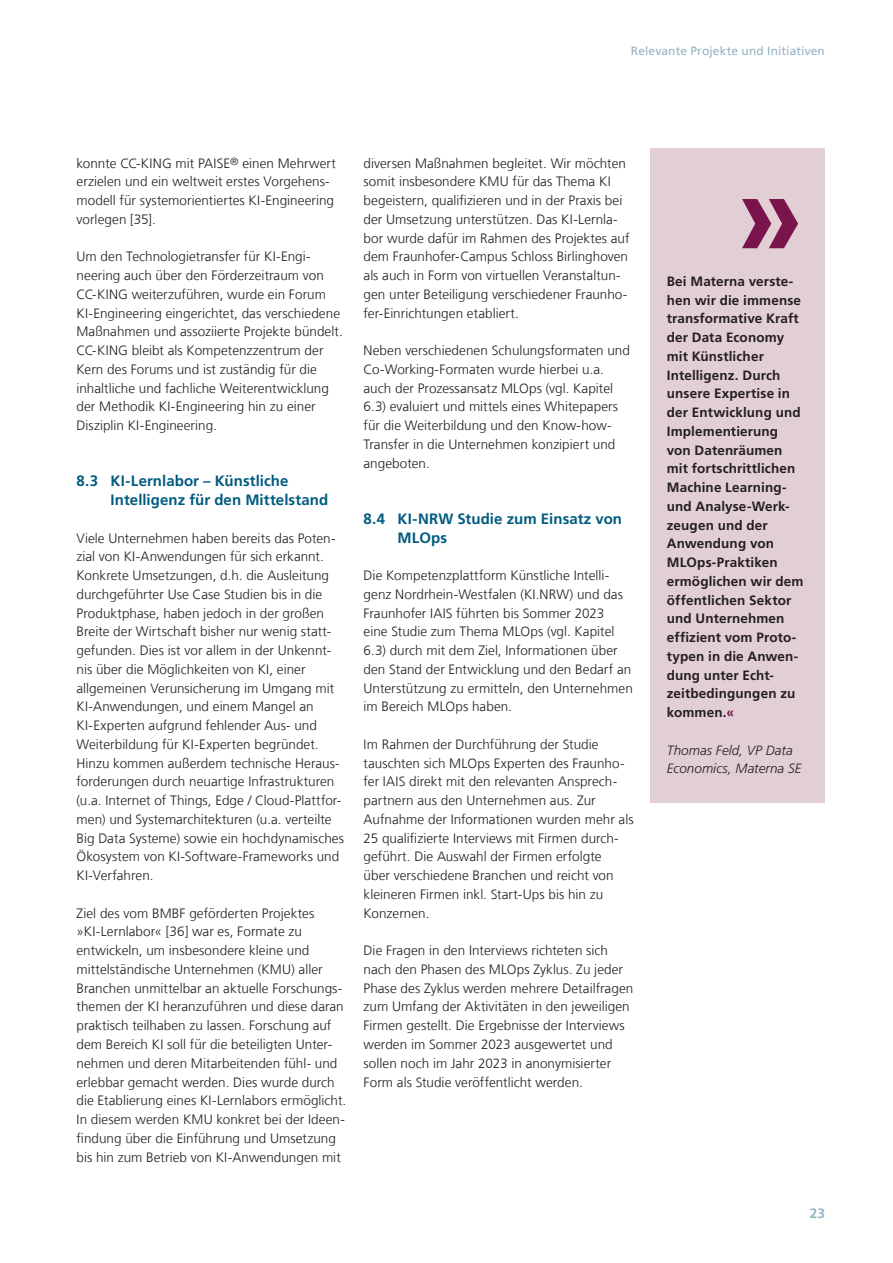
<style>
.page{position:relative;width:893px;height:1263px;background:#fff}
.page>*{position:absolute;margin:0;border:0;box-sizing:border-box;transform-origin:0 0}
.t1{font:700 120px "Frutiger LT Com";color:#7b134d}
.t2{font:700 15px/18.8px "Frutiger LT Com";letter-spacing:.005em;color:#005b7f}
.t3{font:300 13.5px/18.8px "Frutiger LT Com";letter-spacing:.005em;color:#231f20}
.t4{font:700 13.5px/18.8px "Frutiger LT Std";letter-spacing:.01em;color:#231f20}
.t5{font:italic 300 13.5px/18.8px "Frutiger LT Std";color:#231f20}
.t6{font:700 13.5px "Frutiger LT Com";color:#93b3c3}
.t7{font:12px "Frutiger LT Com";letter-spacing:.01em;color:#93b3c3}
.s1{font-family:"Frutiger LT Std"}
.s2{color:#7b134d}
</style>
<div class="page">
<div style="left:651px;top:149px;width:174px;height:654px;background:#e2cfd5"></div>
<p class="t7" style="left:631px;top:44px;width:195px">Relevante Projekte und Initiativen</p>
<p class="t3" style="left:77px;top:154px;width:261px">konnte CC-KING mit PAISE<sup>®</sup> einen Mehrwert erzielen und ein weltweit erstes Vorgehens&shy;modell für systemorientiertes KI-Engineering vorlegen [35].</p>
<p class="t3" style="left:77px;top:247px;width:268px">Um den Technologietransfer für KI-Engi&shy;neering auch über den Förderzeitraum von CC-KING weiterzuführen, wurde ein Forum KI-Engineering eingerichtet, das verschiedene Maßnahmen und assoziierte Projekte bündelt.<br>CC-KING bleibt als Kompetenzzentrum der Kern des Forums und ist zuständig für die inhaltliche und fachliche Weiterentwicklung der Methodik KI-Engineering hin zu einer Disziplin KI-Engineering.</p>
<p class="t2" style="left:111px;top:472px;width:219px;text-indent:-34px">8.3 KI-Lernlabor – Künstliche<br>Intelligenz für den Mittelstand</p>
<p class="t3" style="left:77px;top:529px;width:269px">Viele Unternehmen haben bereits das Poten&shy;zial von KI-Anwendungen für sich erkannt.<br>Konkrete Umsetzungen, d.h. die Ausleitung durchgeführter Use Case Studien bis in die Produktphase, haben jedoch in der großen Breite der Wirtschaft bisher nur wenig statt&shy;gefunden. Dies ist vor allem in der Unkennt&shy;nis über die Möglichkeiten von KI, einer allgemeinen Verunsicherung im Umgang mit KI-Anwendungen, und einem Mangel an KI-Experten aufgrund fehlender Aus- und Weiterbildung für KI-Experten begründet.<br>Hinzu kommen außerdem technische Heraus&shy;forderungen durch neuartige Infrastrukturen (u.a. Internet of Things, Edge / Cloud-Plattfor&shy;men) und Systemarchitekturen (u.a. verteilte Big Data Systeme) sowie ein hochdynamisches Ökosystem von KI-Software-Frameworks und KI-Verfahren.</p>
<p class="t3" style="left:77px;top:904px;width:271px">Ziel des vom BMBF geförderten Projektes <span class="s1">»</span>KI-Lernlabor<span class="s1">«</span> [36] war es, Formate zu entwickeln, um insbesondere kleine und mittelständische Unternehmen (KMU) aller Branchen unmittelbar an aktuelle Forschungs&shy;themen der KI heranzuführen und diese daran praktisch teilhaben zu lassen. Forschung auf dem Bereich KI soll für die beteiligten Unter&shy;nehmen und deren Mitarbeitenden fühl- und erlebbar gemacht werden. Dies wurde durch die Etablierung eines KI-Lernlabors ermöglicht.<br>In diesem werden KMU konkret bei der Ideen&shy;findung über die Einführung und Umsetzung bis hin zum Betrieb von KI-Anwendungen mit</p>
<p class="t3" style="left:364px;top:154px;width:268px">diversen Maßnahmen begleitet. Wir möchten somit insbesondere KMU für das Thema KI begeistern, qualifizieren und in der Praxis bei der Umsetzung unterstützen. Das KI-Lernla&shy;bor wurde dafür im Rahmen des Projektes auf dem Fraunhofer-Campus Schloss Birlinghoven als auch in Form von virtuellen Veranstaltun&shy;gen unter Beteiligung verschiedener Fraunho&shy;fer-Einrichtungen etabliert.</p>
<p class="t3" style="left:364px;top:341px;width:268px">Neben verschiedenen Schulungsformaten und Co-Working-Formaten wurde hierbei u.a. auch der Prozessansatz MLOps (vgl. Kapitel 6.3) evaluiert und mittels eines Whitepapers für die Weiterbildung und den Know-how-Transfer in die Unternehmen konzipiert und angeboten.</p>
<p class="t2" style="left:398px;top:509px;width:226px;text-indent:-34px">8.4 KI-NRW Studie zum Einsatz von<br>MLOps</p>
<p class="t3" style="left:364px;top:566px;width:271px">Die Kompetenzplattform Künstliche Intelli&shy;genz Nordrhein-Westfalen (KI.NRW) und das Fraunhofer IAIS führten bis Sommer 2023<br>eine Studie zum Thema MLOps (vgl. Kapitel 6.3) durch mit dem Ziel, Informationen über den Stand der Entwicklung und den Bedarf an Unterstützung zu ermitteln, den Unternehmen im Bereich MLOps haben.</p>
<p class="t3" style="left:364px;top:735px;width:271px">Im Rahmen der Durchführung der Studie tauschten sich MLOps Experten des Fraunho&shy;fer IAIS direkt mit den relevanten Ansprech&shy;partnern aus den Unternehmen aus. Zur Aufnahme der Informationen wurden mehr als 25 qualifizierte Interviews mit Firmen durch&shy;geführt. Die Auswahl der Firmen erfolgte<br>über verschiedene Branchen und reicht von kleineren Firmen inkl. Start-Ups bis hin zu Konzernen.</p>
<p class="t3" style="left:364px;top:941px;width:271px">Die Fragen in den Interviews richteten sich nach den Phasen des MLOps Zyklus. Zu jeder Phase des Zyklus werden mehrere Detailfragen zum Umfang der Aktivitäten in den jeweiligen Firmen gestellt. Die Ergebnisse der Interviews werden im Sommer 2023 ausgewertet und sollen noch im Jahr 2023 in anonymisierter Form als Studie veröffentlicht werden.</p>
<h1 class="t1" style="left:737px;top:144px;width:68px">»</h1>
<p class="t4" style="left:667px;top:272px;width:138px">Bei Materna verste&shy;hen wir die immense transformative Kraft der Data Economy mit Künstlicher<br>Intelligenz. Durch unsere Expertise in der Entwicklung und<br>Implementierung von Datenräumen mit fortschrittlichen<br>Machine Learning&shy;und Analyse-Werk&shy;zeugen und der<br>Anwendung von<br>MLOps-Praktiken ermöglichen wir dem öffentlichen Sektor und Unternehmen effizient vom Proto&shy;typen in die Anwen&shy;dung unter Echt&shy;zeitbedingungen zu kommen.<span class="s2">«</span></p>
<p class="t5" style="left:667px;top:741px;width:136px">Thomas Feld, VP Data<br>Economics, Materna SE</p>
<p class="t6" style="left:810px;top:1205px;width:17px">23</p>
</div>
